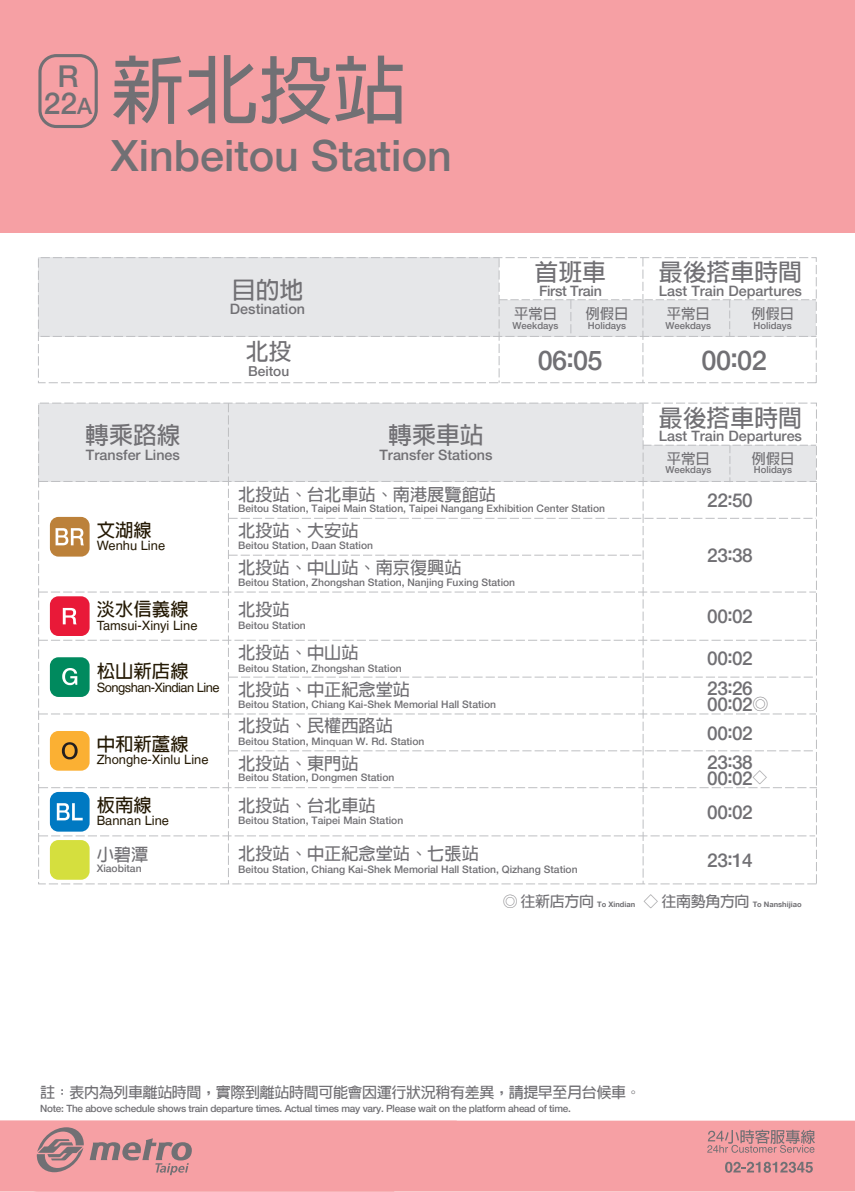
<style>
.page{position:relative;width:855px;height:1192px;background:#fff}
.page>*{position:absolute;margin:0;border:0;box-sizing:border-box;transform-origin:0 0}
.t1{font:700 74px "Lin Gothic";color:#717074}
.t2{font:500 43px "Helvetica Neue";color:#717074}
.t3{font:500 30px/27.1px "Helvetica Neue";color:#717074;text-align:center}
.t4{font:500 27.1px "Helvetica Neue";color:#717074}
.t5{font:500 27px "Helvetica Neue";color:#717074}
.t6{font:700 23.9px "Lin Gothic";color:#717074}
.t7{font:700 22.8px "Lin Gothic";color:#717074}
.t8{font:500 19px "Helvetica Neue";letter-spacing:-.025em;color:#717074}
.t9{font:700 18.4px "Lin Gothic";color:#251a05}
.t10{font:700 17.2px "Lin Gothic";color:#717074}
.t11{font:700 15px "Lin Gothic";letter-spacing:-.025em;color:#717074}
.t12{font:500 14.3px "Helvetica Neue";color:#717074}
.t13{font:700 14.3px "Lin Gothic";color:#717074}
.t14{font:500 14.3px "Helvetica Neue";letter-spacing:-.025em;color:#717074}
.t15{font:500 13.7px "Helvetica Neue";color:#717074}
.t16{font:12.9px "Helvetica";color:#251a05}
.t17{font:12.9px "Helvetica";letter-spacing:-.04em;color:#251a05}
.t18{font:500 10.3px "Helvetica Neue";color:#717074}
.t19{font:500 10px "Helvetica Neue";letter-spacing:-.025em;color:#717074}
.t20{font:500 9.6px "Helvetica Neue";color:#717074}
.t21{font:700 7.5px "Helvetica Neue";color:#717074}
.s1{font-size:22.5px}
.s2{font-family:"Adobe Ming Std";font-weight:300;font-size:16px}
.s3{font-family:"Adobe Ming Std";font-weight:300;font-size:14.9px}
.s4{font-family:"Lin Gothic";font-size:15px}
</style>
<div class="page">
<div style="left:457px;top:1120px;width:398px;height:71px;background:#f6a0a4"></div>
<svg style="left:0;top:1120px;width:457px;height:71px;background:#ed9da1"></svg>
<svg style="left:707px;top:1129px;width:108px;height:24px;background:#ca9094"></svg>
<svg style="left:725px;top:1161px;width:88px;height:11px"></svg>
<svg style="left:40px;top:259px;width:775px;height:122px"></svg>
<div style="left:38px;top:257px;width:779px;height:126px;border:1px dashed #bebfc2"></div>
<svg style="left:39px;top:403px;width:778px;height:481px"></svg>
<div style="left:0;top:1px;width:855px;height:232px;background:#f6a0a4"></div>
<svg style="left:38px;top:54px;width:60px;height:74px"></svg>
<div style="left:42px;top:57px;width:53px;height:68px;background:#f6a0a4;border-radius:15px"></div>
<h3 class="t3" style="left:44px;top:63px;width:50px">R<br>22<span class="s1">A</span></h3>
<h1 class="t1" style="left:111px;top:53px;width:298px">新北投站</h1>
<h2 class="t2" style="left:111px;top:130px;width:342px">Xinbeitou Station</h2>
<h3 class="t6" style="left:534px;top:260px;width:73px">首班車</h3>
<h3 class="t14" style="left:539px;top:282px;width:64px">First Train</h3>
<h3 class="t6" style="left:232px;top:278px;width:73px">目的地</h3>
<h3 class="t12" style="left:230px;top:301px;width:77px">Destination</h3>
<h3 class="t13" style="left:514px;top:307px;width:44px">平常日</h3>
<p class="t20" style="left:512px;top:320px;width:47px">Weekdays</p>
<p class="t20" style="left:588px;top:320px;width:40px">Holidays</p>
<h3 class="t13" style="left:585px;top:307px;width:44px">例假日</h3>
<h3 class="t6" style="left:659px;top:260px;width:145px">最後搭車時間</h3>
<h3 class="t12" style="left:659px;top:282px;width:145px">Last Train Departures</h3>
<h3 class="t13" style="left:667px;top:307px;width:44px">平常日</h3>
<p class="t20" style="left:665px;top:320px;width:47px">Weekdays</p>
<p class="t20" style="left:753px;top:320px;width:40px">Holidays</p>
<h3 class="t13" style="left:751px;top:307px;width:44px">例假日</h3>
<h3 class="t7" style="left:246px;top:340px;width:47px">北投</h3>
<h3 class="t15" style="left:248px;top:363px;width:43px">Beitou</h3>
<h3 class="t5" style="left:538px;top:344px;width:66px">06:05</h3>
<h3 class="t4" style="left:701px;top:344px;width:67px">00:02</h3>
<h3 class="t6" style="left:85px;top:423px;width:97px">轉乘路線</h3>
<h3 class="t12" style="left:86px;top:446px;width:95px">Transfer Lines</h3>
<h3 class="t6" style="left:659px;top:405px;width:145px">最後搭車時間</h3>
<h3 class="t12" style="left:659px;top:428px;width:145px">Last Train Departures</h3>
<h3 class="t6" style="left:388px;top:423px;width:97px">轉乘車站</h3>
<h3 class="t12" style="left:379px;top:446px;width:115px">Transfer Stations</h3>
<h3 class="t13" style="left:667px;top:451px;width:44px">平常日</h3>
<p class="t20" style="left:665px;top:464px;width:47px">Weekdays</p>
<p class="t20" style="left:754px;top:464px;width:40px">Holidays</p>
<h3 class="t13" style="left:751px;top:451px;width:44px">例假日</h3>
<h3 class="t10" style="left:238px;top:485px;width:259px">北投站、台北車站、南港展覽館站</h3>
<p class="t18" style="left:238px;top:502px;width:368px">Beitou Station, Taipei Main Station, Taipei Nangang Exhibition Center Station</p>
<h3 class="t8" style="left:707px;top:489px;width:47px">22:50</h3>
<h3 class="t9" style="left:97px;top:520px;width:57px">文湖線</h3>
<p class="t16" style="left:97px;top:538px;width:70px">Wenhu Line</p>
<h3 class="t10" style="left:238px;top:522px;width:122px">北投站、大安站</h3>
<p class="t18" style="left:238px;top:539px;width:136px">Beitou Station, Daan Station</p>
<h3 class="t10" style="left:238px;top:558px;width:225px">北投站、中山站、南京復興站</h3>
<p class="t18" style="left:238px;top:577px;width:278px">Beitou Station, Zhongshan Station, Nanjing Fuxing Station</p>
<h3 class="t8" style="left:707px;top:544px;width:47px">23:38</h3>
<h3 class="t9" style="left:97px;top:600px;width:94px">淡水信義線</h3>
<p class="t16" style="left:97px;top:617px;width:102px">Tamsui-Xinyi Line</p>
<h3 class="t9" style="left:97px;top:661px;width:94px">松山新店線</h3>
<p class="t17" style="left:97px;top:679px;width:125px">Songshan-Xindian Line</p>
<h3 class="t10" style="left:238px;top:601px;width:53px">北投站</h3>
<p class="t18" style="left:238px;top:619px;width:69px">Beitou Station</p>
<h3 class="t10" style="left:238px;top:643px;width:122px">北投站、中山站</h3>
<p class="t18" style="left:238px;top:662px;width:165px">Beitou Station, Zhongshan Station</p>
<h3 class="t8" style="left:707px;top:605px;width:47px">00:02</h3>
<h3 class="t8" style="left:707px;top:647px;width:47px">00:02</h3>
<h3 class="t10" style="left:238px;top:680px;width:173px">北投站、中正紀念堂站</h3>
<p class="t18" style="left:238px;top:698px;width:259px">Beitou Station, Chiang Kai-Shek Memorial Hall Station</p>
<h3 class="t8" style="left:707px;top:693px;width:63px">00:02<span class="s2">◎</span></h3>
<h3 class="t8" style="left:707px;top:677px;width:47px">23:26</h3>
<h3 class="t9" style="left:97px;top:734px;width:94px">中和新蘆線</h3>
<p class="t16" style="left:97px;top:752px;width:113px">Zhonghe-Xinlu Line</p>
<h3 class="t10" style="left:238px;top:717px;width:156px">北投站、民權西路站</h3>
<p class="t18" style="left:238px;top:735px;width:188px">Beitou Station, Minquan W. Rd. Station</p>
<h3 class="t10" style="left:238px;top:755px;width:122px">北投站、東門站</h3>
<p class="t18" style="left:238px;top:771px;width:158px">Beitou Station, Dongmen Station</p>
<h3 class="t8" style="left:707px;top:722px;width:47px">00:02</h3>
<h3 class="t8" style="left:707px;top:767px;width:62px">00:02<span class="s3">◇</span></h3>
<h3 class="t8" style="left:707px;top:750px;width:47px">23:38</h3>
<h3 class="t9" style="left:97px;top:795px;width:57px">板南線</h3>
<p class="t16" style="left:97px;top:813px;width:74px">Bannan Line</p>
<h3 class="t10" style="left:238px;top:797px;width:139px">北投站、台北車站</h3>
<p class="t18" style="left:238px;top:814px;width:166px">Beitou Station, Taipei Main Station</p>
<h3 class="t8" style="left:707px;top:801px;width:47px">00:02</h3>
<h3 class="t10" style="left:97px;top:845px;width:53px">小碧潭</h3>
<p class="t18" style="left:97px;top:862px;width:46px">Xiaobitan</p>
<h3 class="t10" style="left:238px;top:845px;width:242px">北投站、中正紀念堂站、七張站</h3>
<h3 class="t8" style="left:707px;top:849px;width:47px">23:14</h3>
<p class="t18" style="left:238px;top:863px;width:341px">Beitou Station, Chiang Kai-Shek Memorial Hall Station, Qizhang Station</p>
<p class="t21" style="left:503px;top:900px;width:300px"><span class="s3">◎</span> <span class="s4">往新店方向</span> To Xindian <span class="s3">◇</span> <span class="s4">往南勢角方向</span> To Nanshijiao</p>
<h3 class="t11" style="left:40px;top:1085px;width:602px">註：表內為列車離站時間，實際到離站時間可能會因運行狀況稍有差異，請提早至月台候車。</h3>
<p class="t19" style="left:40px;top:1102px;width:532px">Note: The above schedule shows train departure times. Actual times may vary. Please wait on the platform ahead of time.</p>
</div>
